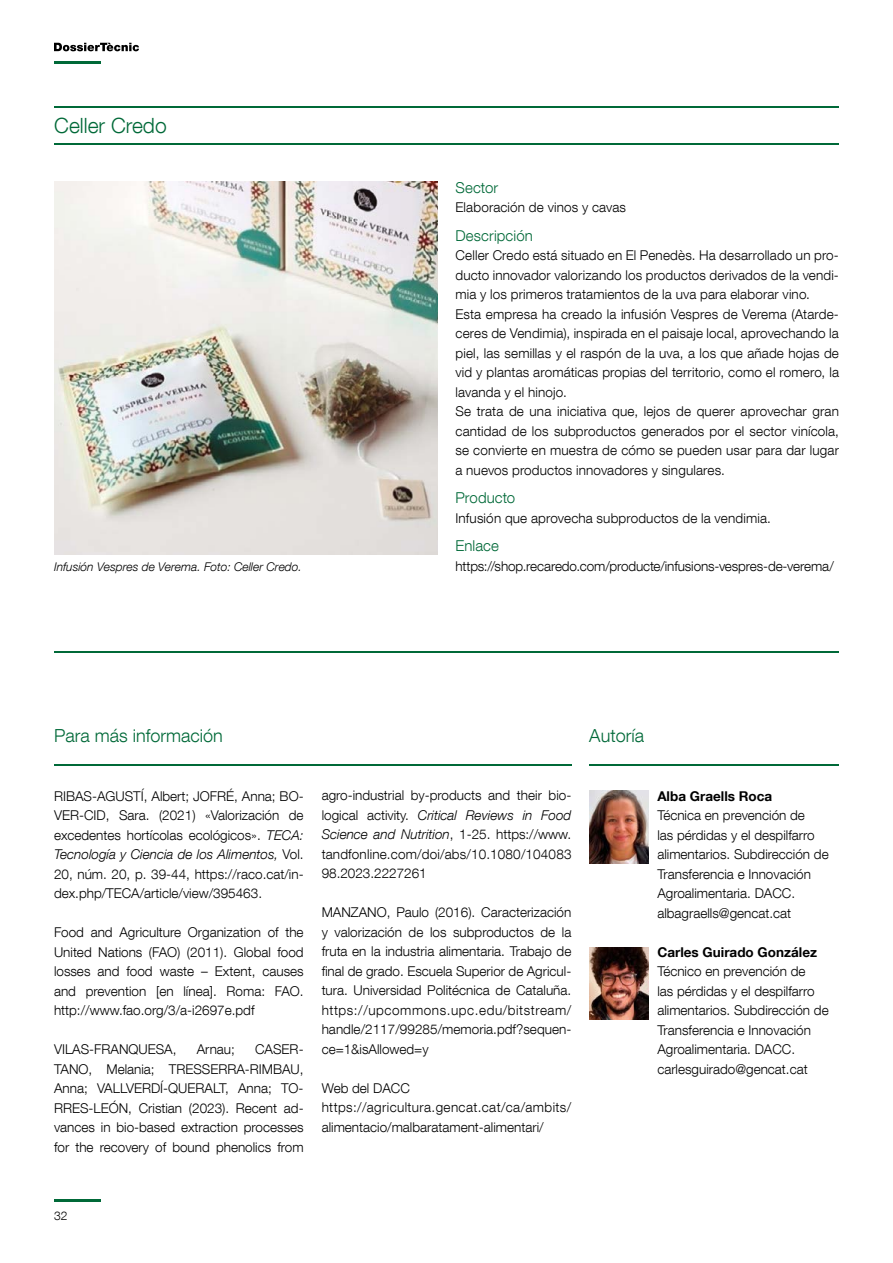
<style>
.page{position:relative;width:893px;height:1263px;background:#fff}
.page>*{position:absolute;margin:0;border:0;box-sizing:border-box;transform-origin:0 0}
.t1{font:300 21px "Helvetica Neue LT Com";color:#006938}
.t2{font:300 18px "Helvetica Neue LT Com";color:#006938}
.t3{font:300 15px "Helvetica Neue LT Com";letter-spacing:.005em;color:#006938}
.t4{font:300 13.5px/19.5px "Helvetica Neue LT Com";color:#000;text-align:justify}
.t5{font:700 13.5px "Helvetica Neue LT Com";color:#000}
.t6{font:italic 300 12px "Helvetica Neue LT Com";color:#000}
.t7{font:300 12px "Helvetica Neue LT Com";color:#000}
.s1{font-style:italic}
</style>
<div class="page">
<hr style="left:54px;top:765px;width:517px;height:1px;background:#006938">
<hr style="left:589px;top:765px;width:250px;height:1px;background:#006938">
<img style="left:589px;top:791px;width:60px;height:72px">
<img style="left:589px;top:947px;width:60px;height:73px">
<hr style="left:54px;top:106px;width:785px;height:1px;background:#006938">
<hr style="left:54px;top:144px;width:785px;height:1px;background:#006938">
<hr style="left:54px;top:651px;width:785px;height:1px;background:#006938">
<img style="left:54px;top:182px;width:383px;height:373px">
<svg style="left:54px;top:43px;width:85px;height:8px"></svg>
<hr style="left:54px;top:1199px;width:47px;height:3px;background:#006938">
<hr style="left:54px;top:61px;width:47px;height:3px;background:#006938">
<h1 class="t1" style="left:54px;top:113px;width:114px">Celler Credo</h1>
<p class="t3" style="left:455px;top:178px;width:44px">Sector</p>
<p class="t4" style="left:455px;top:197px;width:172px">Elaboración de vinos y cavas</p>
<p class="t3" style="left:455px;top:226px;width:79px">Descripción</p>
<p class="t4" style="left:455px;top:245px;width:385px;text-align:left">Celler Credo está situado en El Penedès. Ha desarrollado un pro&shy;ducto innovador valorizando los productos derivados de la vendi&shy;mia y los primeros tratamientos de la uva para elaborar vino.<br>Esta empresa ha creado la infusión Vespres de Verema (Atarde&shy;ceres de Vendimia), inspirada en el paisaje local, aprovechando la piel, las semillas y el raspón de la uva, a los que añade hojas de vid y plantas aromáticas propias del territorio, como el romero, la lavanda y el hinojo.<br>Se trata de una iniciativa que, lejos de querer aprovechar gran cantidad de los subproductos generados por el sector vinícola, se convierte en muestra de cómo se pueden usar para dar lugar a nuevos productos innovadores y singulares.</p>
<p class="t3" style="left:455px;top:489px;width:61px">Producto</p>
<p class="t4" style="left:455px;top:508px;width:317px">Infusión que aprovecha subproductos de la vendimia.</p>
<p class="t3" style="left:455px;top:537px;width:45px">Enlace</p>
<p class="t6" style="left:54px;top:559px;width:249px">Infusión Vespres de Verema. Foto: Celler Credo.</p>
<p class="t4" style="left:455px;top:556px;width:380px">https://shop.recaredo.com/producte/infusions-vespres-de-verema/</p>
<h2 class="t2" style="left:54px;top:725px;width:170px">Para más información</h2>
<h2 class="t2" style="left:589px;top:725px;width:56px">Autoría</h2>
<p class="t4" style="left:54px;top:786px;width:251px">RIBAS-AGUSTÍ, Albert; JOFRÉ, Anna; BO-VER-CID, Sara. (2021) «Valorización de excedentes hortícolas ecológicos». <span class="s1">TECA:<br>Tecnología y Ciencia de los Alimentos,</span> Vol.<br>20, núm. 20, p. 39-44, https://raco.cat/in&shy;dex.php/TECA/article/view/395463.</p>
<p class="t4" style="left:54px;top:922px;width:251px">Food and Agriculture Organization of the United Nations (FAO) (2011). Global food losses and food waste – Extent, causes and prevention [en línea]. Roma: FAO. http://www.fao.org/3/a-i2697e.pdf</p>
<p class="t4" style="left:54px;top:1039px;width:124px">VILAS-FRANQUESA,</p>
<p class="t4" style="left:197px;top:1039px;width:40px">Arnau;</p>
<p class="t4" style="left:54px;top:1039px;width:251px;text-indent:201px">CASER-TANO, Melania; TRESSERRA-RIMBAU, Anna; VALLVERDÍ-QUERALT, Anna; TO-RRES-LEÓN, Cristian (2023). Recent ad&shy;vances in bio-based extraction processes for the recovery of bound phenolics from</p>
<p class="t4" style="left:322px;top:785px;width:251px">agro-industrial by-products and their bio&shy;logical activity. <span class="s1">Critical Reviews in Food Science and Nutrition</span>, 1-25. https://www. tandfonline.com/doi/abs/10.1080/104083<br>98.2023.2227261</p>
<p class="t4" style="left:322px;top:902px;width:251px">MANZANO, Paulo (2016). Caracterización y valorización de los subproductos de la fruta en la industria alimentaria. Trabajo de final de grado. Escuela Superior de Agricul&shy;tura. Universidad Politécnica de Cataluña. https://upcommons.upc.edu/bitstream/ handle/2117/99285/memoria.pdf?sequen&shy;ce=1&amp;isAllowed=y</p>
<p class="t4" style="left:322px;top:1078px;width:251px;text-align:left">Web del DACC https://agricultura.gencat.cat/ca/ambits/ alimentacio/malbaratament-alimentari/</p>
<p class="t5" style="left:657px;top:787px;width:116px">Alba Graells Roca</p>
<p class="t4" style="left:657px;top:805px;width:173px;text-align:left">Técnica en prevención de<br>las pérdidas y el despilfarro alimentarios. Subdirección de<br>Transferencia e Innovación<br>Agroalimentaria. DACC. albagraells@gencat.cat</p>
<p class="t5" style="left:657px;top:943px;width:161px">Carles Guirado González</p>
<p class="t4" style="left:657px;top:961px;width:173px;text-align:left">Técnico en prevención de<br>las pérdidas y el despilfarro alimentarios. Subdirección de<br>Transferencia e Innovación<br>Agroalimentaria. DACC. carlesguirado@gencat.cat</p>
<p class="t7" style="left:54px;top:1208px;width:15px">32</p>
</div>
